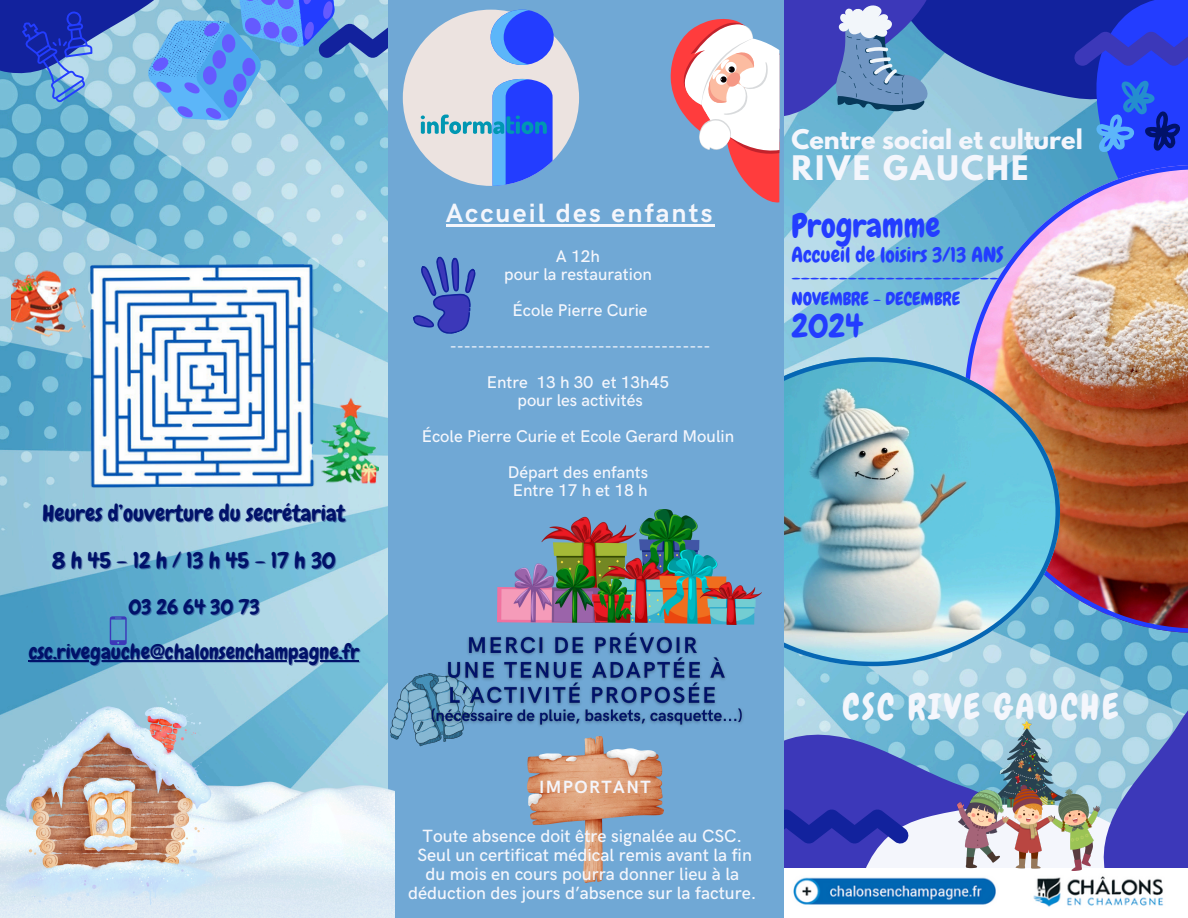
<style>
.page{position:relative;width:1188px;height:918px;background:#fff}
.page>*{position:absolute;margin:0;border:0;box-sizing:border-box;transform-origin:0 0}
.t1{font:35.25px "Chewy";letter-spacing:.08em;color:#f4f6fc}
.t2{font:33px "Chewy";color:#233dff}
.t3{font:700 30px "League Spartan";letter-spacing:.08em;color:#f4f6fc}
.t4{font:700 26.55px "HK Grotesk";letter-spacing:.08em;color:#f4f6fc}
.t5{font:700 24px "League Spartan";color:#f4f6fc}
.t6{font:22.5px "Chewy";color:#01126a}
.t7{font:22.5px "Chewy";letter-spacing:.235em;color:#01126a}
.t8{font:21px/22.5px "Chewy";color:#233dff}
.t9{font:21px "Chewy";color:#01126a}
.t10{font:18px "Chewy";color:#233dff}
.t11{font:500 17.85px/19.2px "HK Grotesk";color:#f4f6fc;text-align:center}
.t12{font:700 17.85px "HK Grotesk";letter-spacing:.08em;color:#f4f6fc}
.t13{font:500 16.95px "HK Grotesk";color:#f4f6fc}
</style>
<div class="page">
<img style="left:0;top:165px;width:1188px;height:614px">
<svg style="left:854px;top:0;width:191px;height:171px;background:#577abe"></svg>
<svg style="left:784px;top:0;width:181px;height:165px;background:#668bca"></svg>
<svg style="left:784px;top:725px;width:174px;height:143px;background:#607fc9"></svg>
<svg style="left:805px;top:742px;width:153px;height:126px;fill:#3c38b9"></svg>
<svg style="left:784px;top:810px;width:125px;height:33px;background:#272fa9"></svg>
<svg style="left:1089px;top:654px;width:99px;height:214px;background:#6987cb"></svg>
<img style="left:793px;top:876px;width:370px;height:31px">
<img style="left:965px;top:165px;width:223px;height:468px">
<img style="left:784px;top:357px;width:276px;height:309px">
<div style="left:388px;top:0;width:396px;height:918px;background:#70a8d5"></div>
<div style="left:403px;top:10px;width:176px;height:176px;background:#ece3e0;border-radius:50%"></div>
<svg style="left:0;top:0;width:553px;height:186px"></svg>
<svg style="left:110px;top:616px;width:17px;height:29px"></svg>
<svg style="left:413px;top:256px;width:63px;height:78px"></svg>
<svg style="left:1045px;top:0;width:143px;height:281px;background:#6d7bd2"></svg>
<svg style="left:833px;top:4px;width:96px;height:107px;background:#6a8dc2"></svg>
<img style="left:527px;top:736px;width:136px;height:146px">
<img style="left:0;top:779px;width:394px;height:139px">
<img style="left:12px;top:257px;width:367px;height:237px">
<svg style="left:379px;top:665px;width:84px;height:88px"></svg>
<img style="left:958px;top:720px;width:142px;height:151px">
<img style="left:0;top:695px;width:222px;height:218px">
<svg style="left:670px;top:19px;width:109px;height:184px"></svg>
<img style="left:498px;top:510px;width:264px;height:114px">
<hr style="left:29px;top:661px;width:330px;height:1px;background:#01126a">
<img style="left:424px;top:632px;width:319px;height:101px">
<hr style="left:446px;top:224px;width:269px;height:3px;background:#f4f6fc">
<p class="t6" style="left:43px;top:499px;width:304px">Heures d’ouverture du secrétariat</p>
<p class="t7" style="left:52px;top:546px;width:285px">8h45–12h/13h45–17h30</p>
<p class="t9" style="left:128px;top:594px;width:133px">03 26 64 30 73</p>
<p class="t9" style="left:29px;top:639px;width:332px">csc.rivegauche@chalonsenchampagne.fr</p>
<p class="t4" style="left:446px;top:198px;width:268px">Accueil des enfants</p>
<h4 class="t13" style="left:556px;top:246px;width:46px">A 12h</h4>
<p class="t13" style="left:504px;top:264px;width:149px">pour la restauration</p>
<p class="t13" style="left:513px;top:300px;width:137px">École Pierre Curie</p>
<p class="t13" style="left:450px;top:336px;width:262px">-------------------------------------</p>
<p class="t13" style="left:487px;top:372px;width:184px">Entre 13 h 30 et 13h45</p>
<p class="t13" style="left:517px;top:390px;width:127px">pour les activités</p>
<p class="t13" style="left:422px;top:426px;width:314px">École Pierre Curie et Ecole Gerard Moulin</p>
<p class="t13" style="left:508px;top:462px;width:142px">Départ des enfants</p>
<p class="t13" style="left:513px;top:480px;width:136px">Entre 17 h et 18 h</p>
<p class="t5" style="left:791px;top:127px;width:293px">Centre social et culturel</p>
<p class="t3" style="left:791px;top:153px;width:239px">RIVE GAUCHE</p>
<p class="t2" style="left:791px;top:205px;width:150px">Programme</p>
<p class="t8" style="left:791px;top:244px;width:256px">Accueil de loisirs 3/13 ANS ---------------------------</p>
<p class="t10" style="left:791px;top:287px;width:170px">NOVEMBRE - DECEMBRE</p>
<p class="t2" style="left:791px;top:305px;width:73px">2024</p>
<h2 class="t12" style="left:539px;top:777px;width:113px">IMPORTANT</h2>
<p class="t11" style="left:423px;top:827px;width:321px">Toute absence doit être signalée au CSC.</p>
<p class="t11" style="left:408px;top:846px;width:350px">Seul un certificat médical remis avant la fin du mois en cours pourra donner lieu à la déduction des jours d’absence sur la facture.</p>
<p class="t1" style="left:843px;top:684px;width:277px">CSC RIVE GAUCHE</p>
</div>
